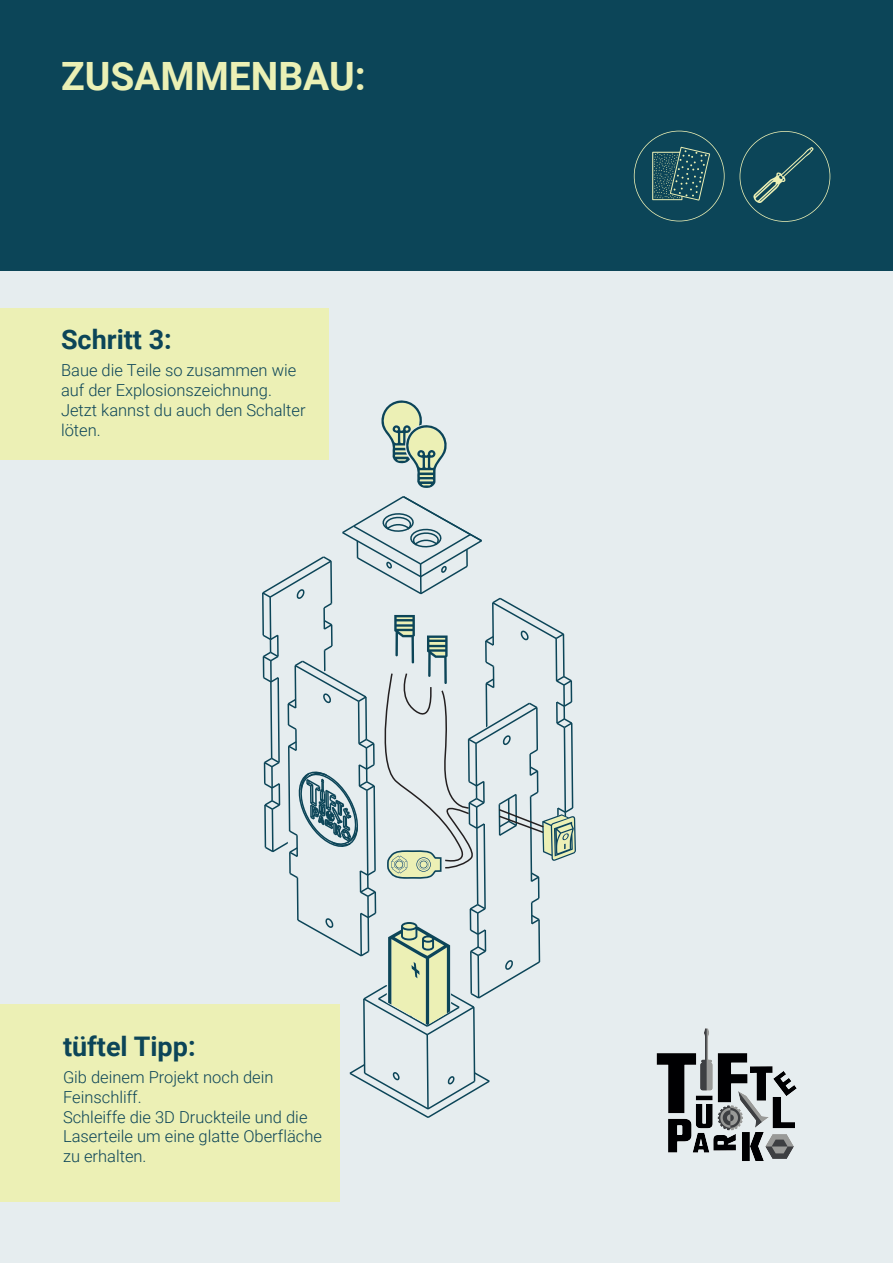
<style>
.page{position:relative;width:893px;height:1263px;background:#fff}
.page>*{position:absolute;margin:0;border:0;box-sizing:border-box;transform-origin:0 0}
.t1{font:700 39px "Roboto";color:#ebf0b5}
.t2{font:700 27px "Roboto";color:#0c4558}
.t3{font:300 16.5px/19.8px "Roboto";color:#0c4558}
</style>
<div class="page">
<div style="left:0;top:198px;width:893px;height:1065px;background:#e6edef"></div>
<div style="left:0;top:0;width:893px;height:271px;background:#0c4558"></div>
<svg style="left:634px;top:131px;width:91px;height:90px"></svg>
<svg style="left:740px;top:131px;width:90px;height:91px"></svg>
<img style="left:656px;top:1028px;width:141px;height:133px">
<svg style="left:381px;top:400px;width:66px;height:88px"></svg>
<svg style="left:262px;top:496px;width:314px;height:622px"></svg>
<div style="left:0;top:1004px;width:340px;height:197px;background:#ecf0b5"></div>
<div style="left:0;top:308px;width:329px;height:152px;background:#ecf0b5"></div>
<h1 class="t1" style="left:61px;top:49px;width:306px">ZUSAMMENBAU:</h1>
<h2 class="t2" style="left:61px;top:320px;width:112px">Schritt 3:</h2>
<p class="t3" style="left:61px;top:360px;width:246px">Baue die Teile so zusammen wie auf der Explosionszeichnung.<br>Jetzt kannst du auch den Schalter löten.</p>
<h2 class="t2" style="left:63px;top:1027px;width:134px">tüftel Tipp:</h2>
<p class="t3" style="left:63px;top:1066px;width:261px">Gib deinem Projekt noch dein<br>Feinschliff.<br>Schleiffe die 3D Druckteile und die<br>Laserteile um eine glatte Oberfläche zu erhalten.</p>
</div>
